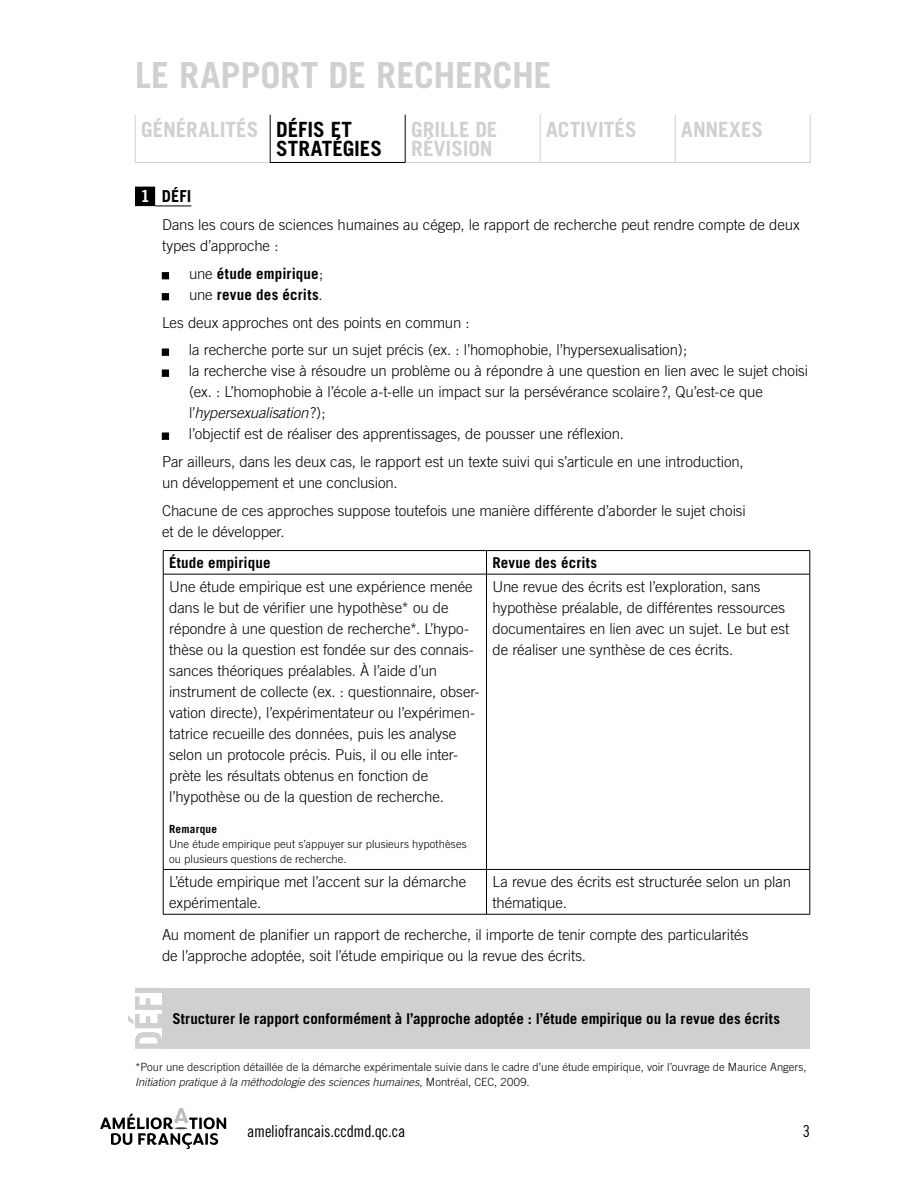
<style>
.page{position:relative;width:918px;height:1188px;background:#fff}
.page>*{position:absolute;margin:0;border:0;box-sizing:border-box;transform-origin:0 0}
._01-TITRE_ÉTAPE{font:700 36px "Trade Gothic";letter-spacing:-.005em;color:#d0d0d0}
.t1{font:700 21px/19.5px "Trade Gothic";letter-spacing:.005em;color:#d0d0d0}
.t2{font:700 21px/19.5px "Trade Gothic";color:#000}
.t3{font:16.5px "Trade Gothic Cond Eighteen";letter-spacing:-.01em;color:#000}
._03-SOUS-TITRES_nume{font:700 16.5px "Trade Gothic";color:#000}
._00-TC_retrait{font:300 15px/21px "Trade Gothic";letter-spacing:-.005em;color:#000}
.TC-bulle{font:300 15px/21px "Trade Gothic";letter-spacing:-.005em;color:#000}
._00-TC_copie{font:700 15px "Trade Gothic";color:#000}
._00-TC_retrait-2{font:700 15px "Trade Gothic";letter-spacing:.01em;color:#000}
._04-NOTE{font:300 11.25px/15px "Trade Gothic";letter-spacing:.005em;color:#000}
._04-NOTE-2{font:700 11.25px "Trade Gothic";letter-spacing:.02em;color:#000}
.s1{font-family:"Trade Gothic Bold Two";font-weight:400;color:#fff}
.s2{font-weight:300}
.s3{font-style:italic}
</style>
<div class="page">
<svg style="left:100px;top:1108px;width:126px;height:41px"></svg>
<div style="left:135px;top:187px;width:20px;height:19px;background:#000"></div>
<hr style="left:155px;top:206px;width:36px;height:1px;background:#000">
<div style="left:162px;top:988px;width:648px;height:61px;background:#d0d0d0"></div>
<svg style="left:128px;top:988px;width:34px;height:61px"></svg>
<hr style="left:163px;top:550px;width:324px;height:1px;background:#000">
<svg style="left:163px;top:551px;width:1px;height:23px"></svg>
<hr style="left:487px;top:550px;width:323px;height:1px;background:#000">
<svg style="left:486px;top:551px;width:1px;height:23px"></svg>
<svg style="left:810px;top:551px;width:1px;height:23px"></svg>
<hr style="left:163px;top:574px;width:324px;height:1px;background:#000">
<hr style="left:163px;top:574px;width:1px;height:295px;background:#000">
<hr style="left:487px;top:574px;width:323px;height:1px;background:#000">
<hr style="left:486px;top:574px;width:1px;height:295px;background:#000">
<hr style="left:810px;top:574px;width:1px;height:295px;background:#000">
<hr style="left:163px;top:869px;width:324px;height:1px;background:#000">
<hr style="left:163px;top:870px;width:1px;height:44px;background:#000">
<hr style="left:487px;top:869px;width:323px;height:1px;background:#000">
<hr style="left:486px;top:870px;width:1px;height:44px;background:#000">
<hr style="left:810px;top:870px;width:1px;height:44px;background:#000">
<hr style="left:163px;top:914px;width:324px;height:1px;background:#000">
<hr style="left:487px;top:914px;width:323px;height:1px;background:#000">
<svg style="left:269px;top:115px;width:541px;height:47px"></svg>
<hr style="left:405px;top:162px;width:135px;height:1px;background:#d0d0d0">
<hr style="left:540px;top:162px;width:135px;height:1px;background:#d0d0d0">
<hr style="left:675px;top:162px;width:135px;height:1px;background:#d0d0d0">
<hr style="left:540px;top:115px;width:1px;height:47px;background:#d0d0d0">
<hr style="left:675px;top:115px;width:1px;height:47px;background:#d0d0d0">
<hr style="left:810px;top:115px;width:1px;height:47px;background:#d0d0d0">
<hr style="left:135px;top:115px;width:1px;height:47px;background:#d0d0d0">
<hr style="left:135px;top:162px;width:135px;height:1px;background:#d0d0d0">
<hr style="left:270px;top:115px;width:1px;height:47px;background:#000">
<hr style="left:405px;top:115px;width:1px;height:47px;background:#000">
<hr style="left:270px;top:162px;width:135px;height:1px;background:#000">
<p class="_01-TITRE_ÉTAPE" style="left:135px;top:53px;width:418px">LE RAPPORT DE RECHERCHE</p>
<p class="t1" style="left:141px;top:119px;width:119px">GÉNÉRALITÉS</p>
<p class="t2" style="left:276px;top:119px;width:107px">DÉFIS ET<br>STRATÉGIES</p>
<p class="t1" style="left:411px;top:119px;width:88px">GRILLE DE<br>RÉVISION</p>
<p class="t1" style="left:546px;top:119px;width:92px">ACTIVITÉS</p>
<p class="t1" style="left:681px;top:119px;width:84px">ANNEXES</p>
<p class="_03-SOUS-TITRES_nume" style="left:140px;top:186px;width:53px"><span class="s1">1</span> DÉFI</p>
<p class="_00-TC_retrait" style="left:162px;top:214px;width:639px">Dans les cours de sciences humaines au cégep, le rapport de recherche peut rendre compte de deux types d’approche :</p>
<p class="_00-TC_retrait-2" style="left:162px;top:264px;width:163px">■ <span class="s2">une</span> étude empirique<span class="s2">;</span></p>
<p class="_00-TC_retrait-2" style="left:162px;top:285px;width:162px">■ <span class="s2">une</span> revue des écrits<span class="s2">.</span></p>
<p class="_00-TC_retrait" style="left:162px;top:312px;width:309px">Les deux approches ont des points en commun :</p>
<p class="_00-TC_retrait" style="left:162px;top:339px;width:527px">■ la recherche porte sur un sujet précis (ex. : l’homophobie, l’hypersexualisation);</p>
<p class="_00-TC_retrait" style="left:189px;top:360px;width:621px;text-indent:-27px">■ la recherche vise à résoudre un problème ou à répondre à une question en lien avec le sujet choisi (ex. : L’homophobie à l’école a-t-elle un impact sur la persévérance scolaire ?, Qu’est-ce que l’<span class="s3">hypersexualisation</span>?);</p>
<p class="_00-TC_retrait" style="left:162px;top:423px;width:463px">■ l’objectif est de réaliser des apprentissages, de pousser une réflexion.</p>
<p class="_00-TC_retrait" style="left:162px;top:451px;width:583px">Par ailleurs, dans les deux cas, le rapport est un texte suivi qui s’articule en une introduction, un développement et une conclusion.</p>
<p class="_00-TC_retrait" style="left:162px;top:500px;width:585px">Chacune de ces approches suppose toutefois une manière différente d’aborder le sujet choisi et de le développer.</p>
<p class="_00-TC_copie" style="left:169px;top:554px;width:103px">Étude empirique</p>
<p class="_00-TC_copie" style="left:493px;top:554px;width:106px">Revue des écrits</p>
<p class="TC-bulle" style="left:169px;top:576px;width:312px">Une étude empirique est une expérience menée dans le but de vérifier une hypothèse* ou de répondre à une question de recherche*. L’hypo&shy;thèse ou la question est fondée sur des connais&shy;sances théoriques préalables. À l’aide d’un instrument de collecte (ex. : questionnaire, obser&shy;vation directe), l’expérimentateur ou l’expérimen&shy;tatrice recueille des données, puis les analyse selon un protocole précis. Puis, il ou elle inter&shy;prète les résultats obtenus en fonction de l’hypothèse ou de la question de recherche.</p>
<p class="_04-NOTE-2" style="left:169px;top:823px;width:49px">Remarque</p>
<p class="_04-NOTE" style="left:169px;top:837px;width:299px">Une étude empirique peut s’appuyer sur plusieurs hypothèses ou plusieurs questions de recherche.</p>
<p class="TC-bulle" style="left:493px;top:576px;width:298px">Une revue des écrits est l’exploration, sans hypothèse préalable, de différentes ressources documentaires en lien avec un sujet. Le but est de réaliser une synthèse de ces écrits.</p>
<p class="TC-bulle" style="left:169px;top:871px;width:299px">L’étude empirique met l’accent sur la démarche expérimentale.</p>
<p class="TC-bulle" style="left:493px;top:871px;width:300px">La revue des écrits est structurée selon un plan thématique.</p>
<p class="_00-TC_retrait" style="left:162px;top:924px;width:588px">Au moment de planifier un rapport de recherche, il importe de tenir compte des particularités de l’approche adoptée, soit l’étude empirique ou la revue des écrits.</p>
<p class="_00-TC_copie" style="left:172px;top:1009px;width:609px">Structurer le rapport conformément à l’approche adoptée : l’étude empirique ou la revue des écrits</p>
<p class="_04-NOTE" style="left:135px;top:1059px;width:673px">*Pour une description détaillée de la démarche expérimentale suivie dans le cadre d’une étude empirique, voir l’ouvrage de Maurice Angers,<br><span class="s3">Initiation pratique à la méthodologie des sciences humaines</span>, Montréal, CEC, 2009.</p>
<p class="t3" style="left:247px;top:1122px;width:160px">ameliofrancais.ccdmd.qc.ca</p>
<p class="t3" style="left:803px;top:1122px;width:9px">3</p>
</div>
